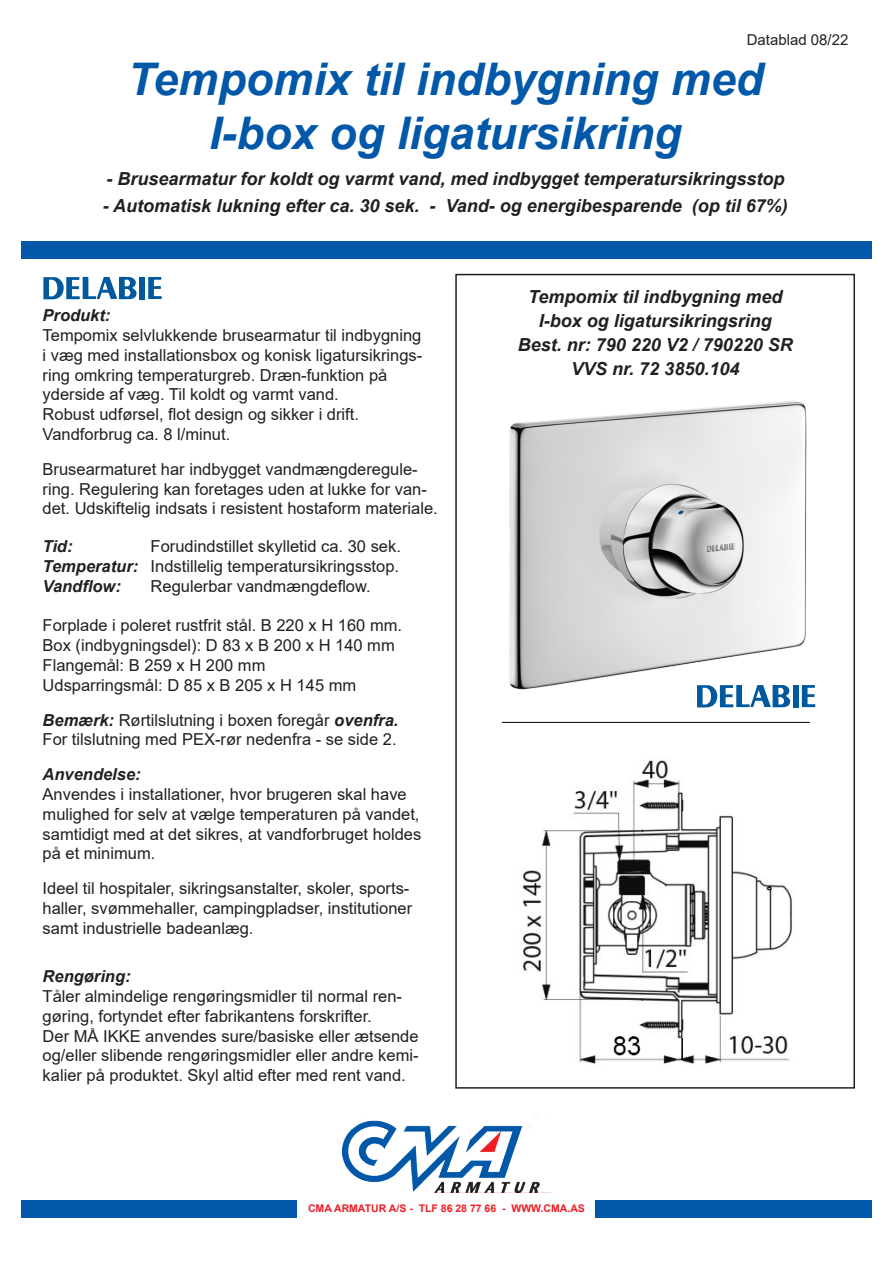
<style>
.page{position:relative;width:893px;height:1263px;background:#fff}
.page>*{position:absolute;margin:0;border:0;box-sizing:border-box;transform-origin:0 0}
.t1{font:italic 700 45px "Arial";color:#0157a8}
.t2{font:italic 700 18px "Arial";color:#231f20}
.t3{font:16.5px/19.8px "Arial";color:#231f20}
.t4{font:italic 700 16.5px "Arial";color:#231f20}
.t5{font:15px "Arial";color:#231f20}
.t6{font:700 10.5px "Arial";color:#ee1d23}
.s1{font-weight:700;font-style:italic}
</style>
<div class="page">
<div style="left:21px;top:241px;width:851px;height:17px;background:#0157a8"></div>
<div style="left:21px;top:1201px;width:851px;height:17px;background:#0157a8"></div>
<div style="left:298px;top:1198px;width:297px;height:21px;background:#fff"></div>
<div style="left:455px;top:274px;width:400px;height:815px;border:2px solid #231f20"></div>
<img style="left:509px;top:401px;width:298px;height:295px">
<img style="left:343px;top:1114px;width:197px;height:78px">
<svg style="left:43px;top:277px;width:94px;height:23px"></svg>
<div style="left:139px;top:277px;width:6px;height:22px;background:#01589c"></div>
<svg style="left:148px;top:277px;width:14px;height:22px"></svg>
<svg style="left:697px;top:685px;width:93px;height:23px"></svg>
<div style="left:793px;top:685px;width:5px;height:22px;background:#01589c"></div>
<svg style="left:802px;top:685px;width:13px;height:22px"></svg>
<hr style="left:502px;top:722px;width:308px;height:1px;background:#231f20">
<img style="left:522px;top:760px;width:270px;height:304px">
<p class="t5" style="left:747px;top:30px;width:103px">Datablad 08/22</p>
<p class="t1" style="left:127px;top:49px;width:637px">Tempomix til indbygning med</p>
<p class="t1" style="left:209px;top:103px;width:474px">I-box og ligatursikring</p>
<p class="t2" style="left:106px;top:167px;width:680px">- Brusearmatur for koldt og varmt vand, med indbygget temperatursikringsstop</p>
<p class="t2" style="left:103px;top:194px;width:686px">- Automatisk lukning efter ca. 30 sek. - Vand- og energibesparende (op til 67%)</p>
<p class="t4" style="left:43px;top:304px;width:69px">Produkt:</p>
<p class="t3" style="left:43px;top:325px;width:381px;text-align:justify">Tempomix selvlukkende brusearmatur til indbygning i væg med installationsbox og konisk ligatursikrings&shy;ring omkring temperaturgreb. Dræn-funktion på</p>
<p class="t3" style="left:43px;top:385px;width:298px">yderside af væg. Til koldt og varmt vand.</p>
<p class="t3" style="left:43px;top:404px;width:318px">Robust udførsel, flot design og sikker i drift.</p>
<p class="t3" style="left:43px;top:424px;width:189px">Vandforbrug ca. 8 l/minut.</p>
<p class="t3" style="left:43px;top:459px;width:397px">Brusearmaturet har indbygget vandmængderegule&shy;ring. Regulering kan foretages uden at lukke for van&shy;det. Udskiftelig indsats i resistent hostaform materiale.</p>
<p class="t4" style="left:43px;top:535px;width:31px">Tid:</p>
<p class="t3" style="left:151px;top:536px;width:252px">Forudindstillet skylletid ca. 30 sek.</p>
<p class="t3" style="left:43px;top:556px;width:358px"><span class="s1">Temperatur:</span> Indstillelig temperatursikringsstop.</p>
<p class="t4" style="left:43px;top:575px;width:80px">Vandflow:</p>
<p class="t3" style="left:151px;top:576px;width:222px">Regulerbar vandmængdeflow.</p>
<p class="t3" style="left:43px;top:616px;width:361px">Forplade i poleret rustfrit stål. B 220 x H 160 mm.</p>
<p class="t3" style="left:43px;top:635px;width:354px">Box (indbygningsdel): D 83 x B 200 x H 140 mm</p>
<p class="t3" style="left:43px;top:655px;width:224px">Flangemål: B 259 x H 200 mm</p>
<p class="t3" style="left:43px;top:675px;width:315px">Udsparringsmål: D 85 x B 205 x H 145 mm</p>
<p class="t3" style="left:43px;top:710px;width:357px"><span class="s1">Bemærk:</span> Rørtilslutning i boxen foregår <span class="s1">ovenfra.</span></p>
<p class="t3" style="left:43px;top:730px;width:355px">For tilslutning med PEX-rør nedenfra - se side 2.</p>
<p class="t4" style="left:43px;top:763px;width:100px">Anvendelse:</p>
<p class="t3" style="left:43px;top:784px;width:380px">Anvendes i installationer, hvor brugeren skal have mulighed for selv at vælge temperaturen på vandet, samtidigt med at det sikres, at vandforbruget holdes på et minimum.</p>
<p class="t3" style="left:43px;top:878px;width:371px">Ideel til hospitaler, sikringsanstalter, skoler, sports&shy;haller, svømmehaller, campingpladser, institutioner samt industrielle badeanlæg.</p>
<p class="t4" style="left:43px;top:965px;width:89px">Rengøring:</p>
<p class="t3" style="left:43px;top:986px;width:361px">Tåler almindelige rengøringsmidler til normal ren&shy;gøring, fortyndet efter fabrikantens forskrifter.</p>
<p class="t3" style="left:43px;top:1026px;width:377px;text-align:justify">Der MÅ IKKE anvendes sure/basiske eller ætsende og/eller slibende rengøringsmidler eller andre kemi&shy;kalier på produktet. Skyl altid efter med rent vand.</p>
<p class="t2" style="left:528px;top:285px;width:256px">Tempomix til indbygning med</p>
<p class="t2" style="left:539px;top:309px;width:235px">I-box og ligatursikringsring</p>
<p class="t2" style="left:518px;top:333px;width:277px">Best. nr: 790 220 V2 / 790220 SR</p>
<p class="t2" style="left:571px;top:357px;width:170px">VVS nr. 72 3850.104</p>
<p class="t6" style="left:308px;top:1201px;width:278px">CMA ARMATUR A/S - TLF 86 28 77 66 - WWW.CMA.AS</p>
</div>
